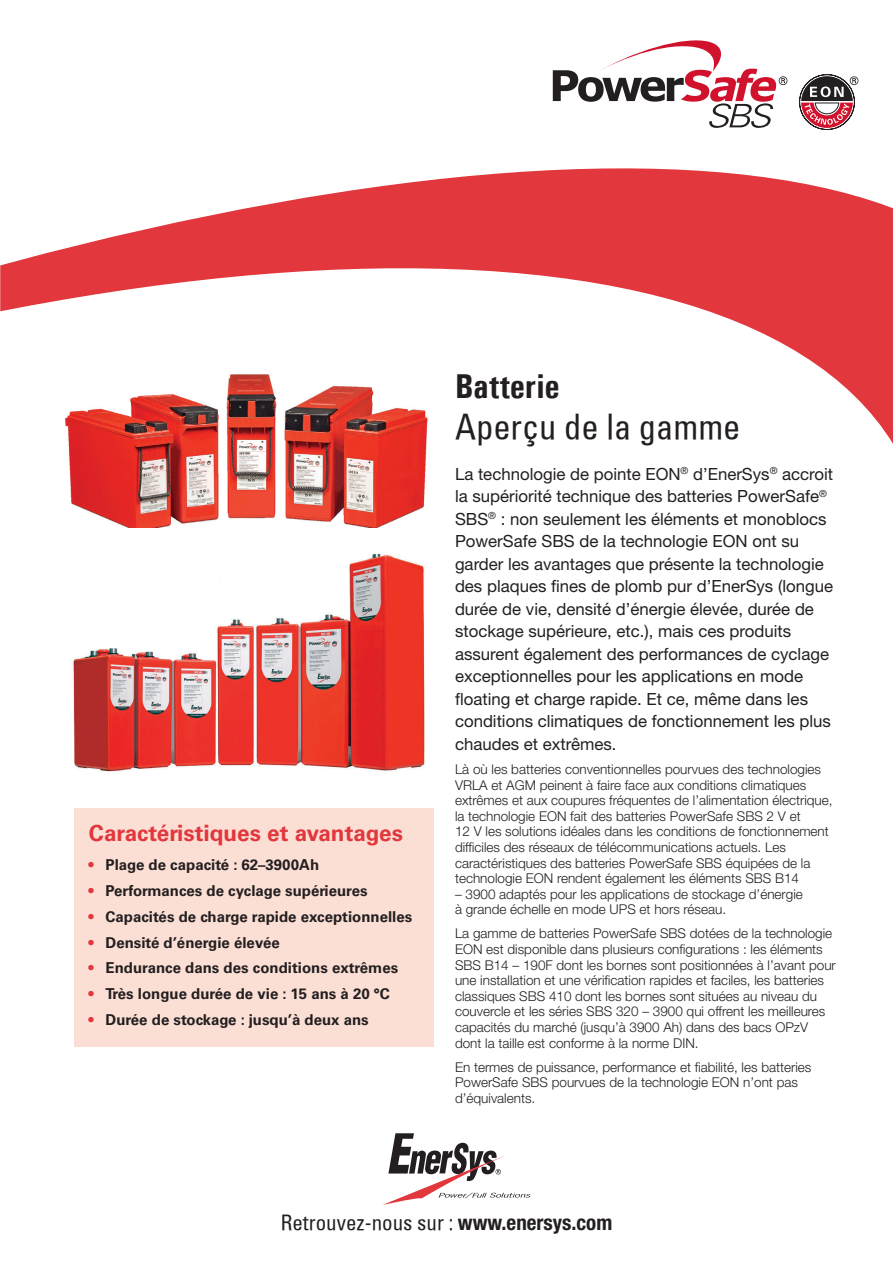
<style>
.page{position:relative;width:893px;height:1263px;background:#fff}
.page>*{position:absolute;margin:0;border:0;box-sizing:border-box;transform-origin:0 0}
.t1{font:condensed 34.5px/41.4px "Univers";color:#231f20}
.t2{font:700 22.5px "Univers LT Std";color:#e1373d}
.t3{font:condensed 21px "Univers";color:#231f20}
.t4{font:16.8px/22.5px "Helvetica Neue LT Std";color:#231f20}
.t5{font:700 15px "Univers LT Std";color:#231f20}
.t6{font:300 13.5px/15.6px "Helvetica Neue LT Std";color:#231f20}
.s1{color:#e1373d}
.s2{font-weight:700}
.s3{font-family:"Helvetica Neue LT Std";font-weight:700}
</style>
<div class="page">
<svg style="left:619px;top:40px;width:102px;height:21px"></svg>
<div style="left:74px;top:808px;width:360px;height:238px;background:#fbded4"></div>
<svg style="left:0;top:61px;width:893px;height:467px"></svg>
<svg style="left:383px;top:1133px;width:148px;height:72px"></svg>
<img style="left:54px;top:367px;width:380px;height:160px">
<img style="left:73px;top:553px;width:352px;height:219px">
<p class="t2" style="left:89px;top:819px;width:316px">Caractéristiques et avantages</p>
<p class="t5" style="left:89px;top:856px;width:232px"><span class="s1">•</span> Plage de capacité : 62–3900Ah</p>
<p class="t5" style="left:89px;top:882px;width:280px"><span class="s1">•</span> Performances de cyclage supérieures</p>
<p class="t5" style="left:89px;top:907px;width:325px"><span class="s1">•</span> Capacités de charge rapide exceptionnelles</p>
<p class="t5" style="left:89px;top:933px;width:193px"><span class="s1">•</span> Densité d’énergie élevée</p>
<p class="t5" style="left:89px;top:959px;width:311px"><span class="s1">•</span> Endurance dans des conditions extrêmes</p>
<p class="t5" style="left:89px;top:985px;width:303px"><span class="s1">•</span> Très longue durée de vie : 15 ans à 20 °C</p>
<p class="t5" style="left:89px;top:1011px;width:282px"><span class="s1">•</span> Durée de stockage : jusqu’à deux ans</p>
<p class="t1" style="left:455px;top:365px;width:287px"><span class="s2">Batterie<br></span>Aperçu de la gamme</p>
<p class="t4" style="left:455px;top:462px;width:380px">La technologie de pointe EON<sup>®</sup> d’EnerSys<sup>®</sup> accroit la supériorité technique des batteries PowerSafe<sup>® </sup>SBS<sup>®</sup> : non seulement les éléments et monoblocs PowerSafe SBS de la technologie EON ont su garder les avantages que présente la technologie des plaques fines de plomb pur d’EnerSys (longue durée de vie, densité d’énergie élevée, durée de stockage supérieure, etc.), mais ces produits assurent également des performances de cyclage exceptionnelles pour les applications en mode floating et charge rapide. Et ce, même dans les conditions climatiques de fonctionnement les plus chaudes et extrêmes.</p>
<p class="t6" style="left:455px;top:761px;width:379px">Là où les batteries conventionnelles pourvues des technologies VRLA et AGM peinent à faire face aux conditions climatiques extrêmes et aux coupures fréquentes de l’alimentation électrique, la technologie EON fait des batteries PowerSafe SBS 2 V et<br>12 V les solutions idéales dans les conditions de fonctionnement difficiles des réseaux de télécommunications actuels. Les caractéristiques des batteries PowerSafe SBS équipées de la technologie EON rendent également les éléments SBS B14</p>
<p class="t6" style="left:455px;top:886px;width:349px">– 3900 adaptés pour les applications de stockage d’énergie à grande échelle en mode UPS et hors réseau.</p>
<p class="t6" style="left:455px;top:925px;width:382px">La gamme de batteries PowerSafe SBS dotées de la technologie EON est disponible dans plusieurs configurations : les éléments SBS B14 – 190F dont les bornes sont positionnées à l’avant pour une installation et une vérification rapides et faciles, les batteries classiques SBS 410 dont les bornes sont situées au niveau du couvercle et les séries SBS 320 – 3900 qui offrent les meilleures capacités du marché (jusqu’à 3900 Ah) dans des bacs OPzV dont la taille est conforme à la norme DIN.</p>
<p class="t6" style="left:455px;top:1059px;width:358px">En termes de puissance, performance et fiabilité, les batteries<br>PowerSafe SBS pourvues de la technologie EON n’ont pas d’équivalents.</p>
<p class="t3" style="left:281px;top:1209px;width:333px">Retrouvez-nous sur : <span class="s3">www.enersys.com</span></p>
</div>
